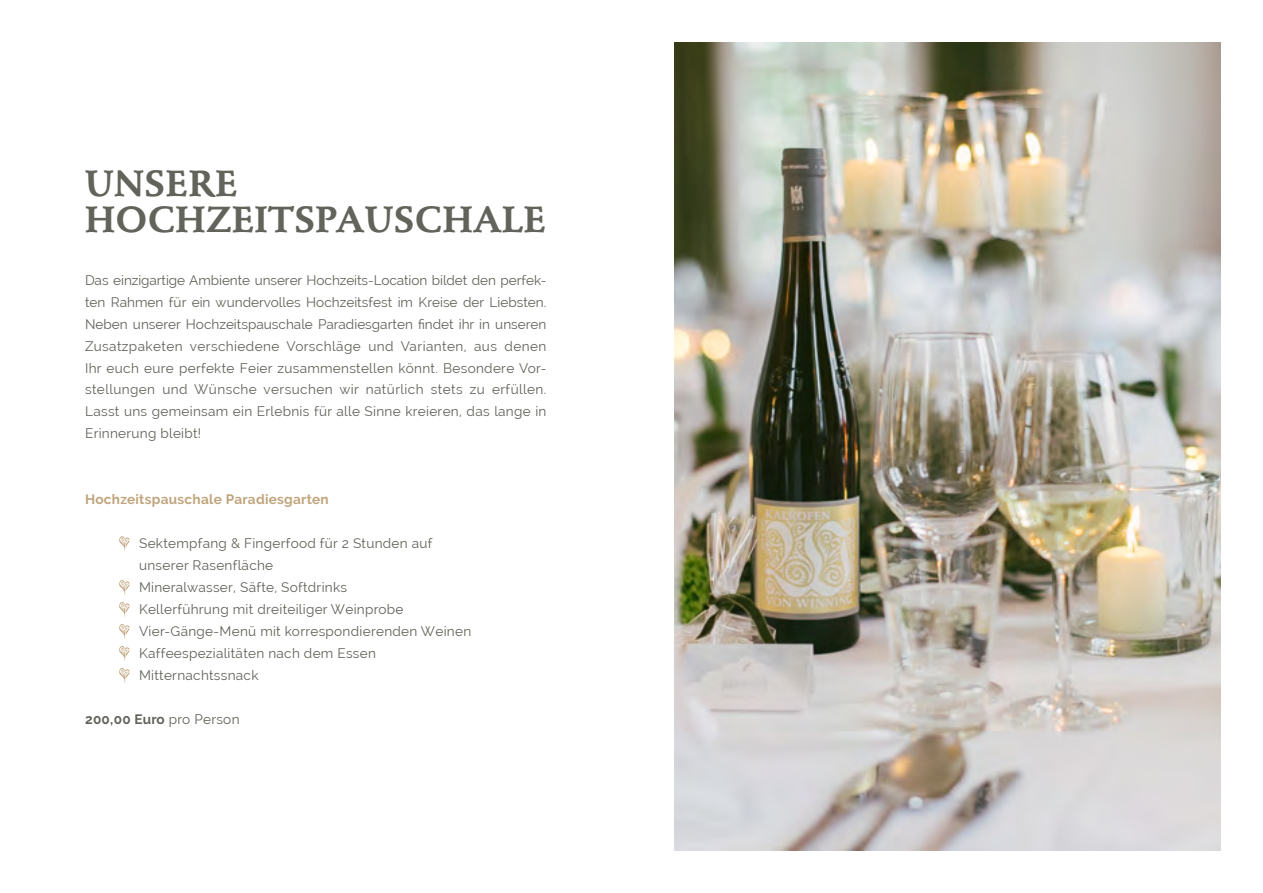
<style>
.page{position:relative;width:1263px;height:893px;background:#fff}
.page>*{position:absolute;margin:0;border:0;box-sizing:border-box;transform-origin:0 0}
.t1{font:700 36px/36px "Stempel Schneidler Std";letter-spacing:.01em;color:#62635a}
.t2{font:13.65px/21.9px "Raleway";letter-spacing:.02em;color:#62635a;text-align:justify}
.t3{font:700 13.65px "Raleway";letter-spacing:.02em;color:#c0a57d}
.t4{font:700 13.65px "Raleway";letter-spacing:.02em;color:#62635a}
.s1{font-weight:400}
</style>
<div class="page">
<svg style="left:119px;top:536px;width:11px;height:15px"></svg>
<svg style="left:119px;top:580px;width:11px;height:15px"></svg>
<svg style="left:119px;top:602px;width:11px;height:15px"></svg>
<svg style="left:119px;top:624px;width:11px;height:15px"></svg>
<svg style="left:119px;top:646px;width:11px;height:15px"></svg>
<svg style="left:119px;top:668px;width:11px;height:15px"></svg>
<img style="left:674px;top:43px;width:546px;height:807px">
<h1 class="t1" style="left:85px;top:166px;width:462px">UNSERE<br>HOCHZEITSPAUSCHALE</h1>
<p class="t2" style="left:85px;top:269px;width:463px">Das einzigartige Ambiente unserer Hochzeits-Location bildet den perfek&shy;ten Rahmen für ein wundervolles Hochzeitsfest im Kreise der Liebsten.<br>Neben unserer Hochzeitspauschale Paradiesgarten findet ihr in unseren Zusatzpaketen verschiedene Vorschläge und Varianten, aus denen Ihr euch eure perfekte Feier zusammenstellen könnt. Besondere Vor&shy;stellungen und Wünsche versuchen wir natürlich stets zu erfüllen.<br>Lasst uns gemeinsam ein Erlebnis für alle Sinne kreieren, das lange in Erinnerung bleibt!</p>
<p class="t3" style="left:85px;top:492px;width:245px">Hochzeitspauschale Paradiesgarten</p>
<p class="t2" style="left:139px;top:532px;width:334px;text-align:left">Sektempfang &amp; Fingerfood für 2 Stunden auf unserer Rasenfläche<br>Mineralwasser, Säfte, Softdrinks<br>Kellerführung mit dreiteiliger Weinprobe Vier-Gänge-Menü mit korrespondierenden Weinen Kaffeespezialitäten nach dem Essen Mitternachtssnack</p>
<p class="t4" style="left:85px;top:711px;width:156px">200,00 Euro <span class="s1">pro Person</span></p>
</div>
